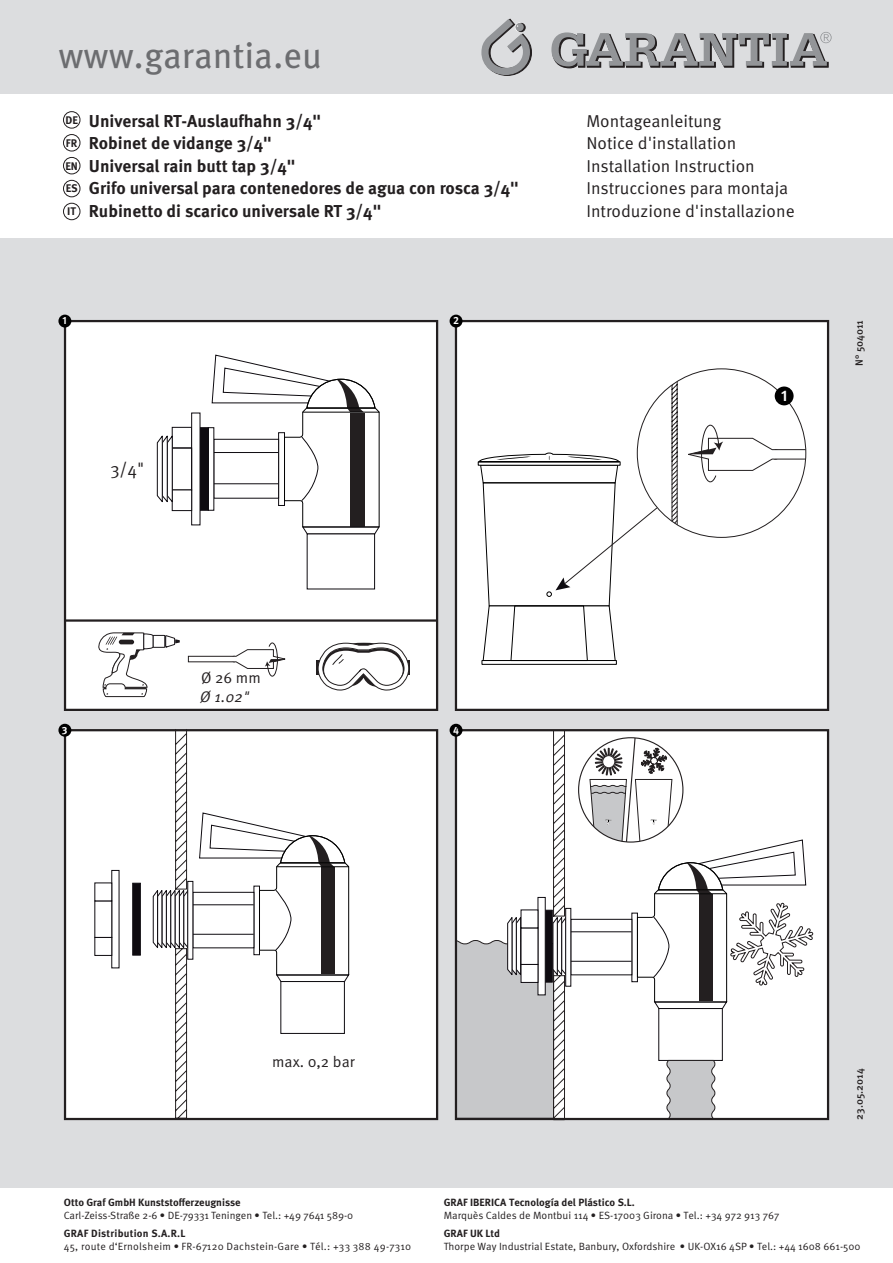
<style>
.page{position:relative;width:893px;height:1263px;background:#fff}
.page>*{position:absolute;margin:0;border:0;box-sizing:border-box;transform-origin:0 0}
.t1{font:35.85px "Meta Pro";color:#6c6d70}
.t2{font:17.55px "Meta Pro";color:#231f20}
.t3{font:700 17.25px/22.5px "Meta Pro";color:#231f20}
.t4{font:17.25px/22.5px "Meta Pro";color:#231f20}
.t5{font:15.3px/18.5px "Meta Pro";color:#231f20}
.t6{font:700 15.3px "Meta Pro";color:#fff}
.t7{font:700 11.1px/23px "Meta Pro";color:#231f20;text-align:justify}
.t8{font:10.5px/12.6px "Meta Pro";color:#231f20}
.t9{font:10.5px/12.6px "Meta Pro";letter-spacing:.02em;color:#231f20}
.t10{font:500 10.5px "Meta Pro";color:#231f20}
.t11{font:700 10.5px "Meta Pro";color:#fff}
.s1{font-style:italic}
.s2{font-style:italic;font-size:15px}
.s3{font-weight:700}
.s4{font-family:"Helvetica Neue";font-weight:500;font-stretch:condensed}
</style>
<div class="page">
<div style="left:0;top:239px;width:893px;height:949px;background:#dcdddf"></div>
<div style="left:0;top:0;width:893px;height:94px;background:#dcdddf"></div>
<div style="left:65px;top:321px;width:372px;height:389px;background:#fff"></div>
<div style="left:456px;top:321px;width:372px;height:389px;background:#fff"></div>
<div style="left:65px;top:730px;width:372px;height:389px;background:#fff"></div>
<div style="left:456px;top:730px;width:372px;height:389px;background:#fff"></div>
<svg style="left:482px;top:661px;width:135px;height:4px"></svg>
<svg style="left:477px;top:452px;width:181px;height:209px"></svg>
<div style="left:172px;top:427px;width:20px;height:21px;background:#fff;border:1px solid #0e0b10"></div>
<div style="left:200px;top:427px;width:9px;height:84px;background:#0e0b10"></div>
<div style="left:191px;top:413px;width:9px;height:112px;background:#fff"></div>
<div style="left:172px;top:448px;width:20px;height:42px;border:1px solid #0e0b10"></div>
<div style="left:172px;top:490px;width:20px;height:21px;background:#fff;border:1px solid #0e0b10"></div>
<svg style="left:157px;top:434px;width:16px;height:69px"></svg>
<svg style="left:211px;top:354px;width:169px;height:181px"></svg>
<hr style="left:214px;top:452px;width:64px;height:1px;background:#0e0b10">
<hr style="left:214px;top:483px;width:64px;height:1px;background:#0e0b10">
<svg style="left:671px;top:380px;width:7px;height:145px"></svg>
<svg style="left:688px;top:424px;width:118px;height:58px"></svg>
<div style="left:775px;top:386px;width:19px;height:19px;background:#000;border-radius:50%"></div>
<svg style="left:188px;top:656px;width:43px;height:6px"></svg>
<svg style="left:231px;top:642px;width:55px;height:35px"></svg>
<div style="left:153px;top:635px;width:12px;height:13px;background:#fff;border:1px solid #1b171b"></div>
<svg style="left:163px;top:635px;width:17px;height:13px"></svg>
<svg style="left:98px;top:632px;width:56px;height:65px"></svg>
<hr style="left:407px;top:660px;width:3px;height:15px;background:#231f20">
<svg style="left:317px;top:642px;width:92px;height:49px"></svg>
<svg style="left:458px;top:732px;width:109px;height:385px"></svg>
<div style="left:570px;top:919px;width:62px;height:56px;background:#fff;border:1px solid #0e0b10"></div>
<svg style="left:565px;top:908px;width:6px;height:78px"></svg>
<div style="left:658px;top:1008px;width:65px;height:53px;background:#fff;border:1px solid #0e0b10"></div>
<hr style="left:571px;top:931px;width:61px;height:1px;background:#0e0b10">
<hr style="left:571px;top:961px;width:61px;height:1px;background:#0e0b10">
<svg style="left:666px;top:1060px;width:50px;height:57px"></svg>
<div style="left:132px;top:883px;width:9px;height:72px;background:#0e0b10;border:1px solid #0e0b10"></div>
<svg style="left:111px;top:870px;width:8px;height:98px"></svg>
<div style="left:94px;top:900px;width:18px;height:38px;background:#fff;border:1px solid #0e0b10"></div>
<div style="left:94px;top:882px;width:18px;height:19px;background:#fff;border:1px solid #0e0b10"></div>
<div style="left:94px;top:937px;width:18px;height:19px;background:#fff;border:1px solid #0e0b10"></div>
<svg style="left:153px;top:732px;width:36px;height:385px"></svg>
<svg style="left:187px;top:881px;width:6px;height:78px"></svg>
<div style="left:280px;top:981px;width:65px;height:53px;background:#fff;border:1px solid #0e0b10"></div>
<svg style="left:199px;top:812px;width:151px;height:170px"></svg>
<hr style="left:193px;top:904px;width:61px;height:1px;background:#0e0b10">
<hr style="left:193px;top:934px;width:61px;height:1px;background:#0e0b10">
<svg style="left:578px;top:738px;width:105px;height:104px"></svg>
<svg style="left:589px;top:738px;width:225px;height:271px"></svg>
<hr style="left:65px;top:619px;width:372px;height:3px;background:#231f20">
<div style="left:64px;top:320px;width:374px;height:391px;border:2px solid #231f20"></div>
<div style="left:455px;top:320px;width:374px;height:391px;border:2px solid #231f20"></div>
<div style="left:64px;top:729px;width:374px;height:391px;border:2px solid #231f20"></div>
<div style="left:455px;top:729px;width:374px;height:391px;border:2px solid #231f20"></div>
<div style="left:58px;top:315px;width:13px;height:12px;background:#000;border-radius:50%"></div>
<div style="left:450px;top:315px;width:12px;height:12px;background:#000;border-radius:50%"></div>
<div style="left:58px;top:724px;width:13px;height:13px;background:#000;border-radius:50%"></div>
<div style="left:450px;top:724px;width:12px;height:13px;background:#000;border-radius:50%"></div>
<div style="left:63px;top:111px;width:17px;height:17px;border:1px solid #231f20;border-radius:50%"></div>
<div style="left:63px;top:134px;width:17px;height:17px;border:1px solid #231f20;border-radius:50%"></div>
<div style="left:63px;top:157px;width:17px;height:17px;border:1px solid #231f20;border-radius:50%"></div>
<div style="left:63px;top:180px;width:17px;height:17px;border:1px solid #231f20;border-radius:50%"></div>
<div style="left:63px;top:203px;width:17px;height:17px;border:1px solid #231f20;border-radius:50%"></div>
<svg style="left:551px;top:32px;width:281px;height:37px"></svg>
<svg style="left:481px;top:18px;width:51px;height:58px"></svg>
<h1 class="t1" style="left:58px;top:33px;width:265px">www.garantia.eu</h1>
<p class="t7" style="left:65px;top:109px;width:14px">DE FR EN ES IT</p>
<h3 class="t3" style="left:89px;top:110px;width:431px">Universal RT-Auslaufhahn 3/4"<br>Robinet de vidange 3/4"<br>Universal rain butt tap 3/4"<br>Grifo universal para contenedores de agua con rosca 3/4" Rubinetto di scarico universale RT 3/4"</h3>
<h3 class="t4" style="left:586px;top:110px;width:210px">Montageanleitung<br>Notice d'installation<br>Installation Instruction<br>Instrucciones para montaja<br>Introduzione d'installazione</h3>
<p class="t11" style="left:62px;top:314px;width:6px">1</p>
<p class="t11" style="left:453px;top:314px;width:7px">2</p>
<h2 class="t2" style="left:110px;top:458px;width:35px">3/4"</h2>
<h3 class="t6" style="left:781px;top:386px;width:8px">1</h3>
<p class="t10" style="left:853px;top:366px;width:47px;rotate:-90deg">N° 504011</p>
<h3 class="t5" style="left:201px;top:669px;width:62px">Ø 26 mm<br><span class="s1">Ø 1.02</span><span class="s2">"</span></h3>
<p class="t11" style="left:62px;top:723px;width:7px">3</p>
<p class="t11" style="left:453px;top:723px;width:7px">4</p>
<h3 class="t5" style="left:272px;top:1052px;width:84px">max. 0,2 bar</h3>
<p class="t10" style="left:853px;top:1119px;width:53px;rotate:-90deg">23.05.2014</p>
<p class="t8" style="left:64px;top:1196px;width:291px"><span class="s3">Otto Graf GmbH Kunststofferzeugnisse<br></span>Carl-Zeiss-Straße 2-6 <span class="s4">•</span> DE-79331 Teningen <span class="s4">•</span> Tel.: +49 7641 589-0</p>
<p class="t9" style="left:64px;top:1227px;width:349px"><span class="s3">GRAF Distribution S.A.R.L<br></span>45, route d‘Ernolsheim <span class="s4">•</span> FR-67120 Dachstein-Gare <span class="s4">•</span> Tél.: +33 388 49-7310</p>
<p class="t8" style="left:444px;top:1196px;width:337px"><span class="s3">GRAF IBERICA Tecnología del Plástico S.L.<br></span>Marquès Caldes de Montbui 114 <span class="s4">•</span> ES-17003 Girona <span class="s4">•</span> Tel.: +34 972 913 767</p>
<p class="t8" style="left:444px;top:1227px;width:418px"><span class="s3">GRAF UK Ltd<br></span>Thorpe Way Industrial Estate, Banbury, Oxfordshire <span class="s4">•</span> UK-OX16 4SP <span class="s4">•</span> Tel.: +44 1608 661-500</p>
</div>
